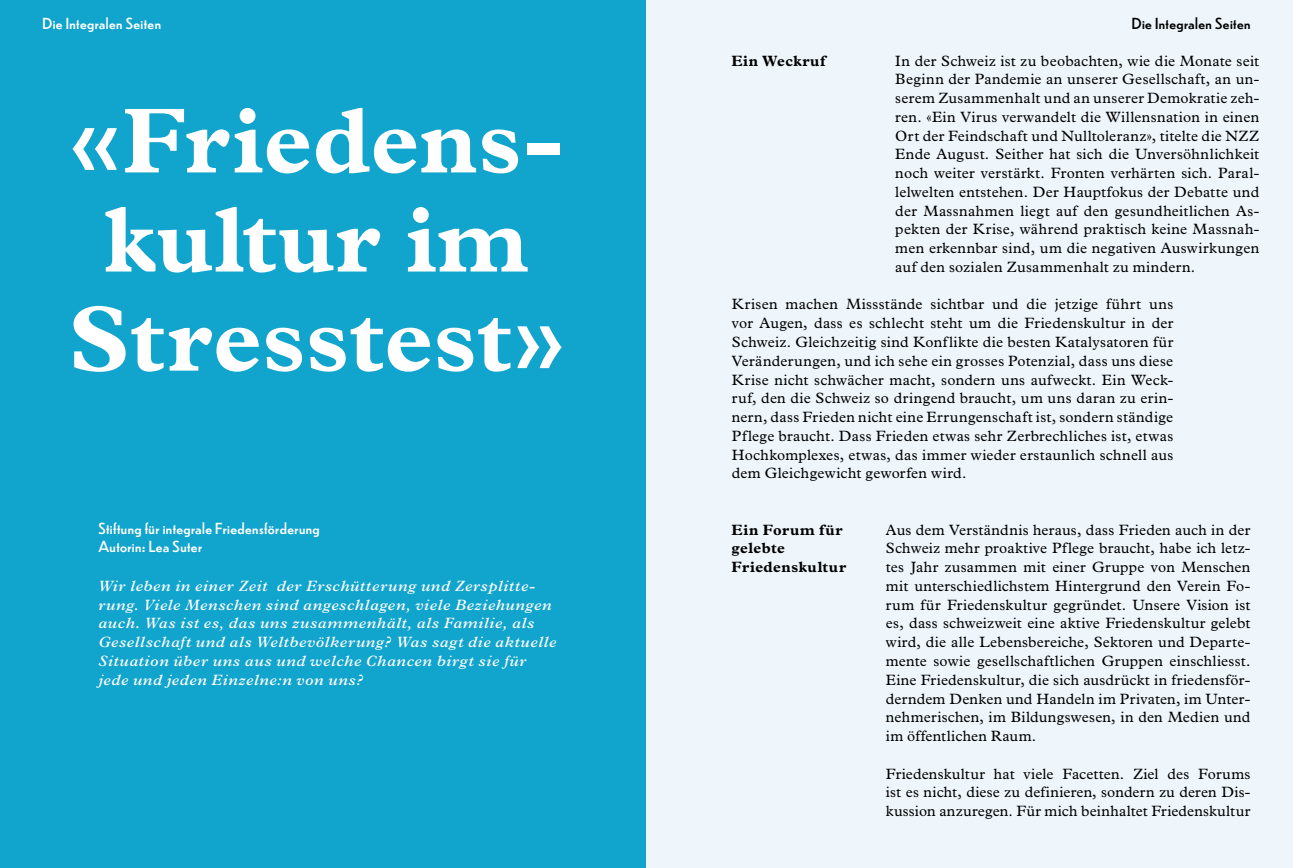
<style>
.page{position:relative;width:1293px;height:868px;background:#fff}
.page>*{position:absolute;margin:0;border:0;box-sizing:border-box;transform-origin:0 0}
.t1{font:700 93px/99px "Plantin";letter-spacing:.005em;color:#fff;text-align:center}
.t2{font:15px/18.8px "Plantin";letter-spacing:.02em;color:#000;text-align:justify}
.t3{font:italic 600 15px/18.8px "Plantin Std";letter-spacing:.045em;color:#fff}
.t4{font:15px/18px "Dunbar Low";letter-spacing:.03em;color:#fff}
.t5{font:700 15px/18.8px "Plantin";letter-spacing:.035em;color:#000}
.t6{font:15px "Dunbar Low";letter-spacing:.03em;color:#000}
</style>
<div class="page">
<div style="left:0;top:0;width:646px;height:867px;background:#11a4cc"></div>
<div style="left:646px;top:0;width:647px;height:867px;background:#eff6fb"></div>
<p class="t4" style="left:43px;top:14px;width:120px">Die Integralen Seiten</p>
<p class="t6" style="left:1132px;top:12px;width:120px">Die Integralen Seiten</p>
<p class="t2" style="left:895px;top:51px;width:365px">In der Schweiz ist zu beobachten, wie die Monate seit Beginn der Pandemie an unserer Gesellschaft, an un&shy;serem Zusammenhalt und an unserer Demokratie zeh&shy;ren. «Ein Virus verwandelt die Willensnation in einen Ort der Feindschaft und Nulltoleranz», titelte die NZZ Ende August. Seither hat sich die Unversöhnlichkeit noch weiter verstärkt. Fronten verhärten sich. Paral&shy;lelwelten entstehen. Der Hauptfokus der Debatte und der Massnahmen liegt auf den gesundheitlichen As&shy;pekten der Krise, während praktisch keine Massnah&shy;men erkennbar sind, um die negativen Auswirkungen auf den sozialen Zusammenhalt zu mindern.</p>
<p class="t2" style="left:732px;top:295px;width:443px">Krisen machen Missstände sichtbar und die jetzige führt uns vor Augen, dass es schlecht steht um die Friedenskultur in der Schweiz. Gleichzeitig sind Konflikte die besten Katalysatoren für Veränderungen, und ich sehe ein grosses Potenzial, dass uns diese Krise nicht schwächer macht, sondern uns aufweckt. Ein Weck&shy;ruf, den die Schweiz so dringend braucht, um uns daran zu erin&shy;nern, dass Frieden nicht eine Errungenschaft ist, sondern ständige Pflege braucht. Dass Frieden etwas sehr Zerbrechliches ist, etwas Hochkomplexes, etwas, das immer wieder erstaunlich schnell aus dem Gleichgewicht geworfen wird.</p>
<p class="t5" style="left:731px;top:51px;width:95px">Ein Weckruf</p>
<h1 class="t1" style="left:69px;top:90px;width:498px">«Friedens&shy;kultur im<br>Stresstest»</h1>
<p class="t4" style="left:98px;top:518px;width:223px">Stiftung für integrale Friedensförderung<br>Autorin: Lea Suter</p>
<p class="t3" style="left:98px;top:576px;width:459px">Wir leben in einer Zeit der Erschütterung und Zersplitte&shy;rung. Viele Menschen sind angeschlagen, viele Beziehungen auch. Was ist es, das uns zusammenhält, als Familie, als Gesellschaft und als Weltbevölkerung? Was sagt die aktuelle Situation über uns aus und welche Chancen birgt sie für jede und jeden Einzelne:n von uns?</p>
<p class="t5" style="left:731px;top:520px;width:116px">Ein Forum für gelebte<br>Friedenskultur</p>
<p class="t2" style="left:886px;top:520px;width:366px">Aus dem Verständnis heraus, dass Frieden auch in der Schweiz mehr proaktive Pflege braucht, habe ich letz&shy;tes Jahr zusammen mit einer Gruppe von Menschen mit unterschiedlichstem Hintergrund den Verein Fo&shy;rum für Friedenskultur gegründet. Unsere Vision ist es, dass schweizweit eine aktive Friedenskultur gelebt wird, die alle Lebensbereiche, Sektoren und Departe&shy;mente sowie gesellschaftlichen Gruppen einschliesst.<br>Eine Friedenskultur, die sich ausdrückt in friedensför&shy;derndem Denken und Handeln im Privaten, im Unter&shy;nehmerischen, im Bildungswesen, in den Medien und im öffentlichen Raum.</p>
<p class="t2" style="left:886px;top:763px;width:366px">Friedenskultur hat viele Facetten. Ziel des Forums ist es nicht, diese zu definieren, sondern zu deren Dis&shy;kussion anzuregen. Für mich beinhaltet Friedenskultur</p>
</div>
